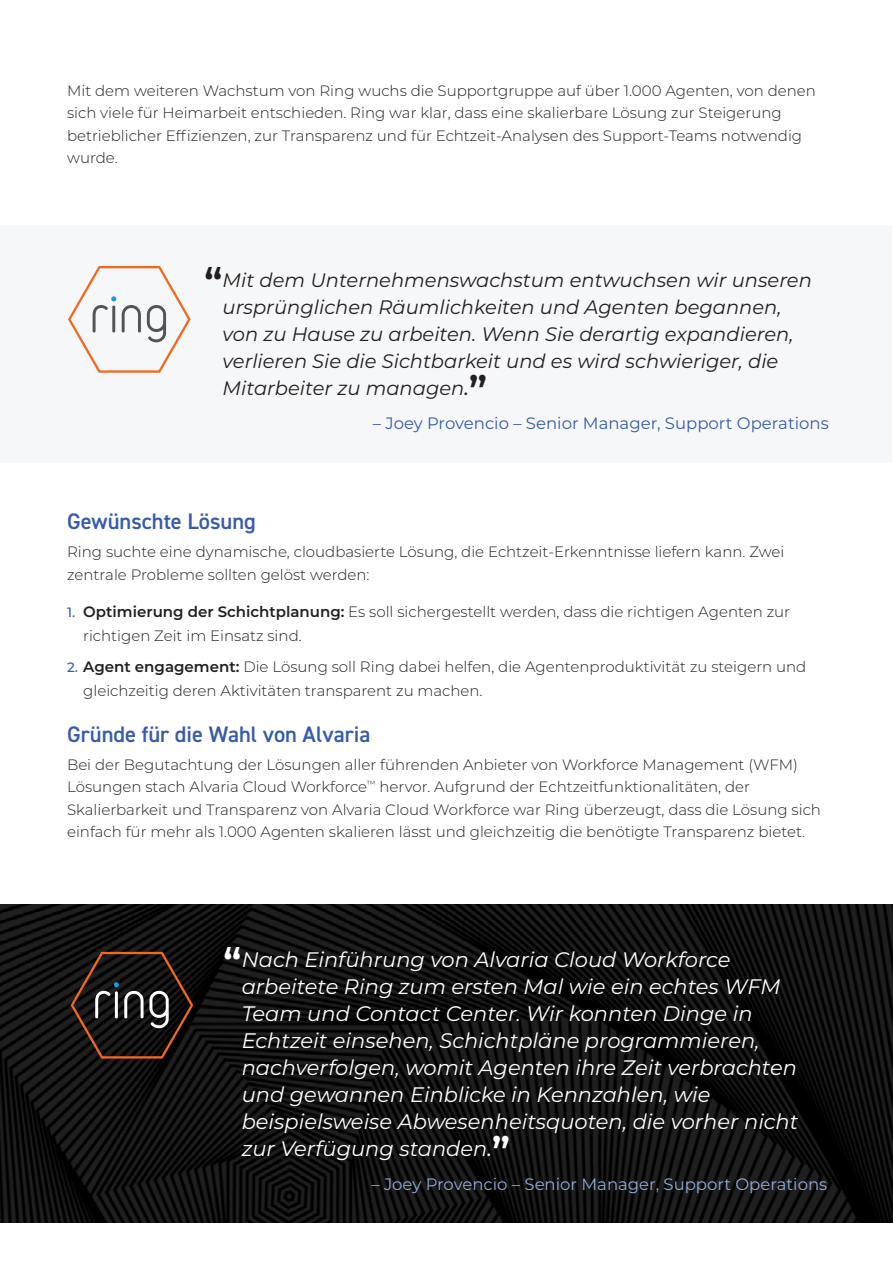
<style>
.page{position:relative;width:893px;height:1263px;background:#fff}
.page>*{position:absolute;margin:0;border:0;box-sizing:border-box;transform-origin:0 0}
.Subhead_Blue{font:600 22.5px "DIN2014";color:#385caa}
.Quotes_white{font:italic 21px/27px "Montserrat";color:#fff}
.Quotes_Black{font:italic 19.5px/27px "Montserrat";color:#231f20}
.Quotee_line_blue{font:16.5px "Montserrat";color:#385caa}
.Quotee_line_light_bl{font:16.5px "Montserrat";color:#91acd8}
.Body{font:300 15px/22.5px "Montserrat";color:#231f20}
.s1{font-weight:600;font-style:normal;font-size:40.5px}
.s2{font-weight:500}
.s3{font-weight:500;font-size:13.5px;color:#385caa}
.s4{font-weight:600}
.s5{font-weight:500;font-size:19.5px}
</style>
<div class="page">
<div style="left:1px;top:225px;width:891px;height:237px;background:#f6f7f8"></div>
<svg style="left:68px;top:266px;width:123px;height:107px"></svg>
<img style="left:0;top:905px;width:893px;height:317px">
<svg style="left:71px;top:952px;width:122px;height:106px;background:#2a211d"></svg>
<p class="Body" style="left:67px;top:78px;width:750px">Mit dem weiteren Wachstum von Ring wuchs die Supportgruppe auf über 1.000 Agenten, von denen sich viele für Heimarbeit entschieden. Ring war klar, dass eine skalierbare Lösung zur Steigerung betrieblicher Effizienzen, zur Transparenz und für Echtzeit-Analysen des Support-Teams notwendig wurde.</p>
<p class="Quotes_Black" style="left:223px;top:266px;width:591px;text-indent:-18px"><span class="s1">“</span>Mit dem Unternehmenswachstum entwuchsen wir unseren ursprünglichen Räumlichkeiten und Agenten begannen, von zu Hause zu arbeiten. Wenn Sie derartig expandieren, verlieren Sie die Sichtbarkeit und es wird schwieriger, die Mitarbeiter zu managen<span class="s2">.</span><span class="s1">”</span></p>
<p class="Quotee_line_blue" style="left:373px;top:412px;width:457px">– Joey Provencio – Senior Manager, Support Operations</p>
<p class="Subhead_Blue" style="left:67px;top:507px;width:190px">Gewünschte Lösung</p>
<p class="Body" style="left:67px;top:540px;width:719px">Ring suchte eine dynamische, cloudbasierte Lösung, die Echtzeit-Erkenntnisse liefern kann. Zwei zentrale Probleme sollten gelöst werden:</p>
<p class="Body" style="left:83px;top:599px;width:708px;line-height:24px;text-indent:-16px"><span class="s3">1.</span> <span class="s4">Optimierung der Schichtplanung:</span> Es soll sichergestellt werden, dass die richtigen Agenten zur richtigen Zeit im Einsatz sind.</p>
<p class="Body" style="left:83px;top:654px;width:725px;line-height:24px;text-indent:-16px"><span class="s3">2.</span> <span class="s4">Agent engagement:</span> Die Lösung soll Ring dabei helfen, die Agentenproduktivität zu steigern und gleichzeitig deren Aktivitäten transparent zu machen.</p>
<p class="Subhead_Blue" style="left:67px;top:719px;width:305px">Gründe für die Wahl von Alvaria</p>
<p class="Body" style="left:67px;top:753px;width:755px">Bei der Begutachtung der Lösungen aller führenden Anbieter von Workforce Management (WFM)<br>Lösungen stach Alvaria Cloud Workforce<sup>™</sup> hervor. Aufgrund der Echtzeitfunktionalitäten, der Skalierbarkeit und Transparenz von Alvaria Cloud Workforce war Ring überzeugt, dass die Lösung sich einfach für mehr als 1.000 Agenten skalieren lässt und gleichzeitig die benötigte Transparenz bietet.</p>
<p class="Quotes_white" style="left:242px;top:945px;width:558px;text-indent:-18px"><span class="s1">“</span>Nach Einführung von Alvaria Cloud Workforce arbeitete Ring zum ersten Mal wie ein echtes WFM Team und Contact Center. Wir konnten Dinge in Echtzeit einsehen, Schichtpläne programmieren, nachverfolgen, womit Agenten ihre Zeit verbrachten und gewannen Einblicke in Kennzahlen, wie beispielsweise Abwesenheitsquoten, die vorher nicht zur Verfügung standen<span class="s5">.</span><span class="s1">”</span></p>
<p class="Quotee_line_light_bl" style="left:371px;top:1173px;width:457px">– Joey Provencio – Senior Manager, Support Operations</p>
</div>
